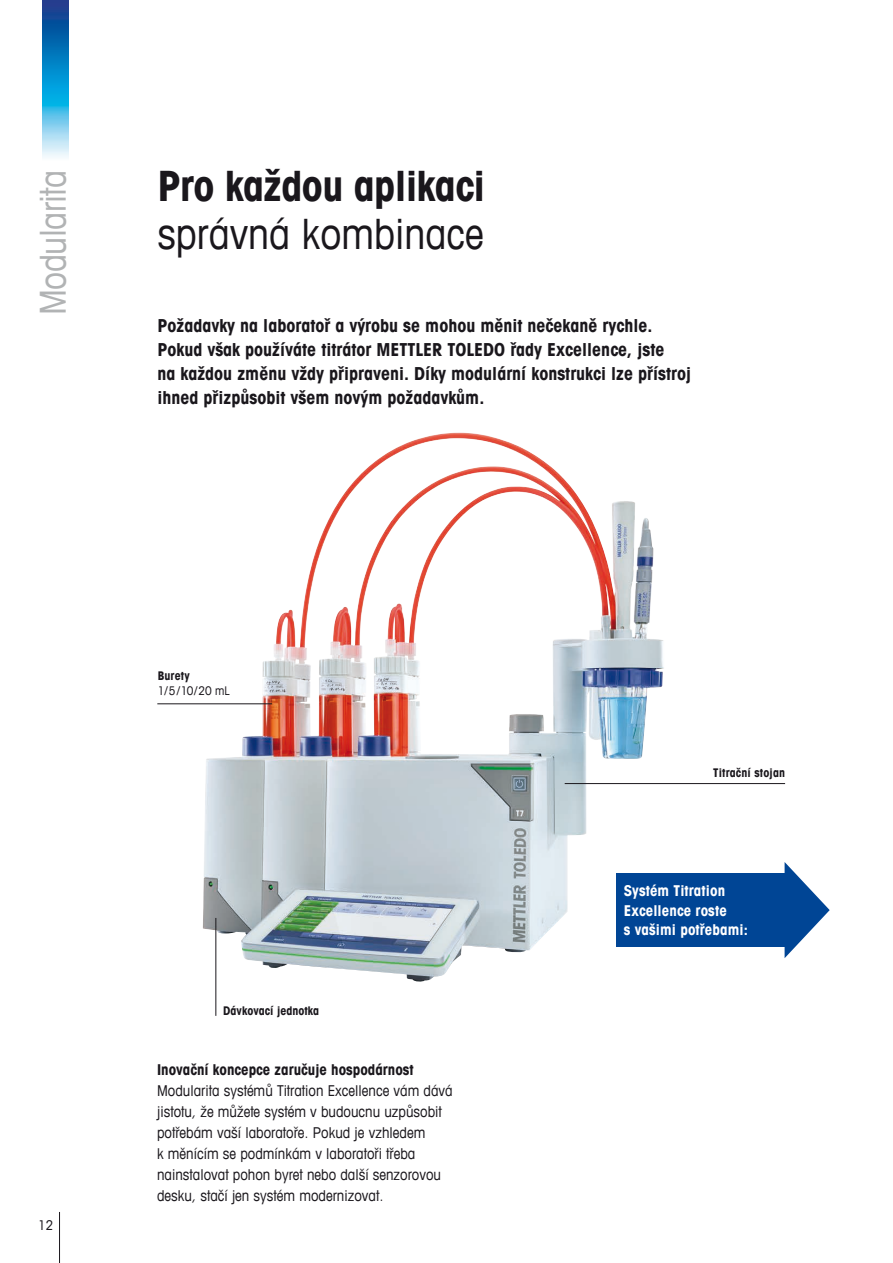
<style>
.page{position:relative;width:893px;height:1263px;background:#fff}
.page>*{position:absolute;margin:0;border:0;box-sizing:border-box;transform-origin:0 0}
.e_Lead_text_12_16_Bo{font:700 condensed 42px/48px "Avant Garde Com";letter-spacing:-.015em;color:#1a171c}
.e_Banner_text_vertik{font:condensed 36px "Avant Garde Com";letter-spacing:-.015em;color:#b1b3b4}
.e_Lead_text_12_16_Bo-2{font:700 condensed 18px/24px "Avant Garde Com";color:#1a171c}
.e_Text_10_14_Book{font:condensed 15px/21px "Avant Garde Com";color:#1a171c}
.e_Caption_8_10_Book{font:700 condensed 15px/19.5px "Avant Garde Com";letter-spacing:.005em;color:#fff}
.t1{font:condensed 13.5px "Avant Garde Com";color:#1a171c}
.e_Caption_8_10_Book-2{font:700 condensed 12px "Avant Garde Com";letter-spacing:.01em;color:#1a171c}
.e_Caption_8_10_Book-3{font:condensed 12px "Avant Garde Com";color:#1a171c}
.s1{font-weight:400}
.s2{font-weight:700}
</style>
<div class="page">
<img style="left:203px;top:441px;width:461px;height:541px">
<hr style="left:59px;top:1212px;width:1px;height:51px;background:#1a171c">
<img style="left:43px;top:0;width:25px;height:158px">
<hr style="left:216px;top:918px;width:1px;height:98px;background:#1a171c">
<hr style="left:565px;top:783px;width:220px;height:1px;background:#1a171c">
<hr style="left:157px;top:703px;width:115px;height:1px;background:#1a171c">
<div style="left:617px;top:873px;width:169px;height:74px;background:#004595"></div>
<svg style="left:785px;top:862px;width:45px;height:96px"></svg>
<p class="e_Banner_text_vertik" style="left:31px;top:315px;width:147px;rotate:-90deg">Modularita</p>
<p class="e_Lead_text_12_16_Bo" style="left:157px;top:160px;width:329px">Pro každou aplikaci <span class="s1">správná kombinace</span></p>
<p class="e_Lead_text_12_16_Bo-2" style="left:157px;top:313px;width:535px">Požadavky na laboratoř a výrobu se mohou měnit nečekaně rychle.<br>Pokud však používáte titrátor METTLER TOLEDO řady Excellence, jste<br>na každou změnu vždy připraveni. Díky modulární konstrukci lze přístroj ihned přizpůsobit všem novým požadavkům.</p>
<p class="e_Caption_8_10_Book-2" style="left:158px;top:668px;width:33px">Burety</p>
<p class="e_Caption_8_10_Book-3" style="left:158px;top:683px;width:74px">1/5/10/20 mL</p>
<p class="t1" style="left:38px;top:1217px;width:17px">12</p>
<p class="e_Caption_8_10_Book-2" style="left:223px;top:1002px;width:98px">Dávkovací jednotka</p>
<p class="e_Text_10_14_Book" style="left:157px;top:1058px;width:297px"><span class="s2">Inovační koncepce zaručuje hospodárnost </span>Modularita systémů Titration Excellence vám dává jistotu, že můžete systém v budoucnu uzpůsobit potřebám vaší laboratoře. Pokud je vzhledem<br>k měnícím se podmínkám v laboratoři třeba nainstalovat pohon byret nebo další senzorovou desku, stačí jen systém modernizovat.</p>
<p class="e_Caption_8_10_Book-2" style="left:713px;top:765px;width:73px">Titrační stojan</p>
<p class="e_Caption_8_10_Book" style="left:624px;top:880px;width:126px">Systém Titration<br>Excellence roste<br>s vašimi potřebami:</p>
</div>
